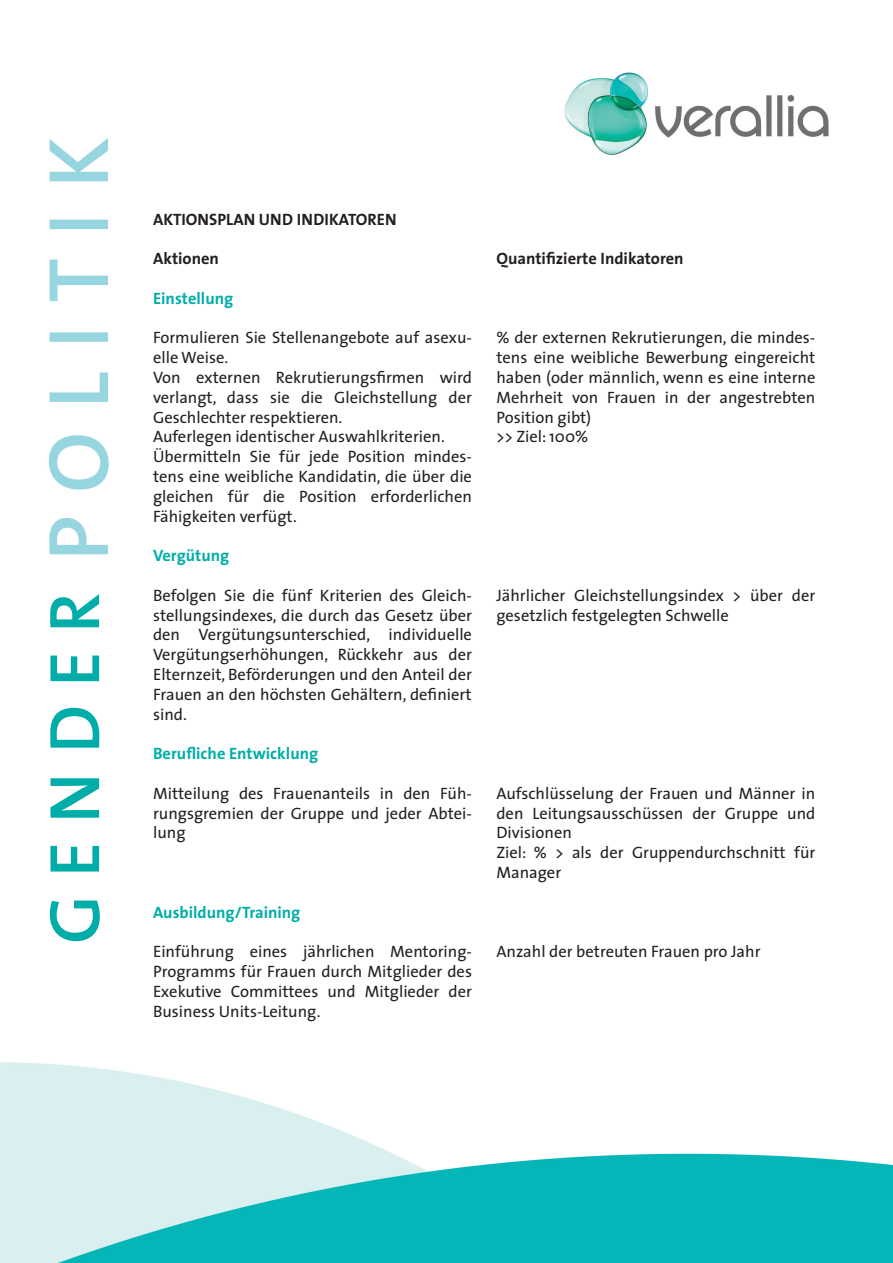
<style>
.page{position:relative;width:893px;height:1263px;background:#fff}
.page>*{position:absolute;margin:0;border:0;box-sizing:border-box;transform-origin:0 0}
.t1{font:72px "The Sans Semi Bold Caps";letter-spacing:.25em;color:#00ada8}
.t2{font:16.5px/19.8px "The Sans";color:#231f20}
.t3{font:700 16.5px "The Sans";color:#00ada8}
.t4{font:700 16.5px "The Sans";color:#231f20}
</style>
<div class="page">
<img style="left:0;top:72px;width:893px;height:1191px">
<div style="left:26px;top:621px;width:102px;height:230px;background:#fff"></div>
<h1 class="t1" style="left:15px;top:944px;width:353px;rotate:-90deg">GENDER</h1>
<p class="t4" style="left:153px;top:205px;width:245px">AKTIONSPLAN UND INDIKATOREN</p>
<p class="t4" style="left:153px;top:245px;width:67px">Aktionen</p>
<p class="t3" style="left:153px;top:284px;width:82px">Einstellung</p>
<p class="t2" style="left:153px;top:327px;width:320px">Formulieren Sie Stellenangebote auf asexu&shy;elle Weise.<br>Von externen Rekrutierungsfirmen wird verlangt, dass sie die Gleichstellung der Geschlechter respektieren.<br>Auferlegen identischer Auswahlkriterien.<br>Übermitteln Sie für jede Position mindes&shy;tens eine weibliche Kandidatin, die über die gleichen für die Position erforderlichen Fähigkeiten verfügt.</p>
<p class="t3" style="left:153px;top:542px;width:78px">Vergütung</p>
<p class="t2" style="left:153px;top:585px;width:320px;text-align:justify">Befolgen Sie die fünf Kriterien des Gleich&shy;stellungsindexes, die durch das Gesetz über den Vergütungsunterschied, individuelle Vergütungserhöhungen, Rückkehr aus der Elternzeit, Beförderungen und den Anteil der Frauen an den höchsten Gehältern, definiert sind.</p>
<p class="t3" style="left:153px;top:740px;width:167px">Berufliche Entwicklung</p>
<p class="t2" style="left:153px;top:783px;width:320px;text-align:justify">Mitteilung des Frauenanteils in den Füh&shy;rungsgremien der Gruppe und jeder Abtei&shy;lung</p>
<p class="t3" style="left:153px;top:898px;width:149px">Ausbildung/Training</p>
<p class="t2" style="left:153px;top:941px;width:320px;text-align:justify">Einführung eines jährlichen Mentoring-Programms für Frauen durch Mitglieder des Exekutive Committees und Mitglieder der Business Units-Leitung.</p>
<p class="t4" style="left:496px;top:245px;width:189px">Quantifizierte Indikatoren</p>
<p class="t2" style="left:496px;top:327px;width:320px">% der externen Rekrutierungen, die mindes&shy;tens eine weibliche Bewerbung eingereicht haben (oder männlich, wenn es eine interne Mehrheit von Frauen in der angestrebten Position gibt)<br>&gt;&gt; Ziel: 100%</p>
<p class="t2" style="left:496px;top:585px;width:320px">Jährlicher Gleichstellungsindex &gt; über der gesetzlich festgelegten Schwelle</p>
<p class="t2" style="left:496px;top:783px;width:320px">Aufschlüsselung der Frauen und Männer in den Leitungsausschüssen der Gruppe und<br>Divisionen<br>Ziel: % &gt; als der Gruppendurchschnitt für<br>Manager</p>
<p class="t2" style="left:496px;top:941px;width:266px">Anzahl der betreuten Frauen pro Jahr</p>
</div>
